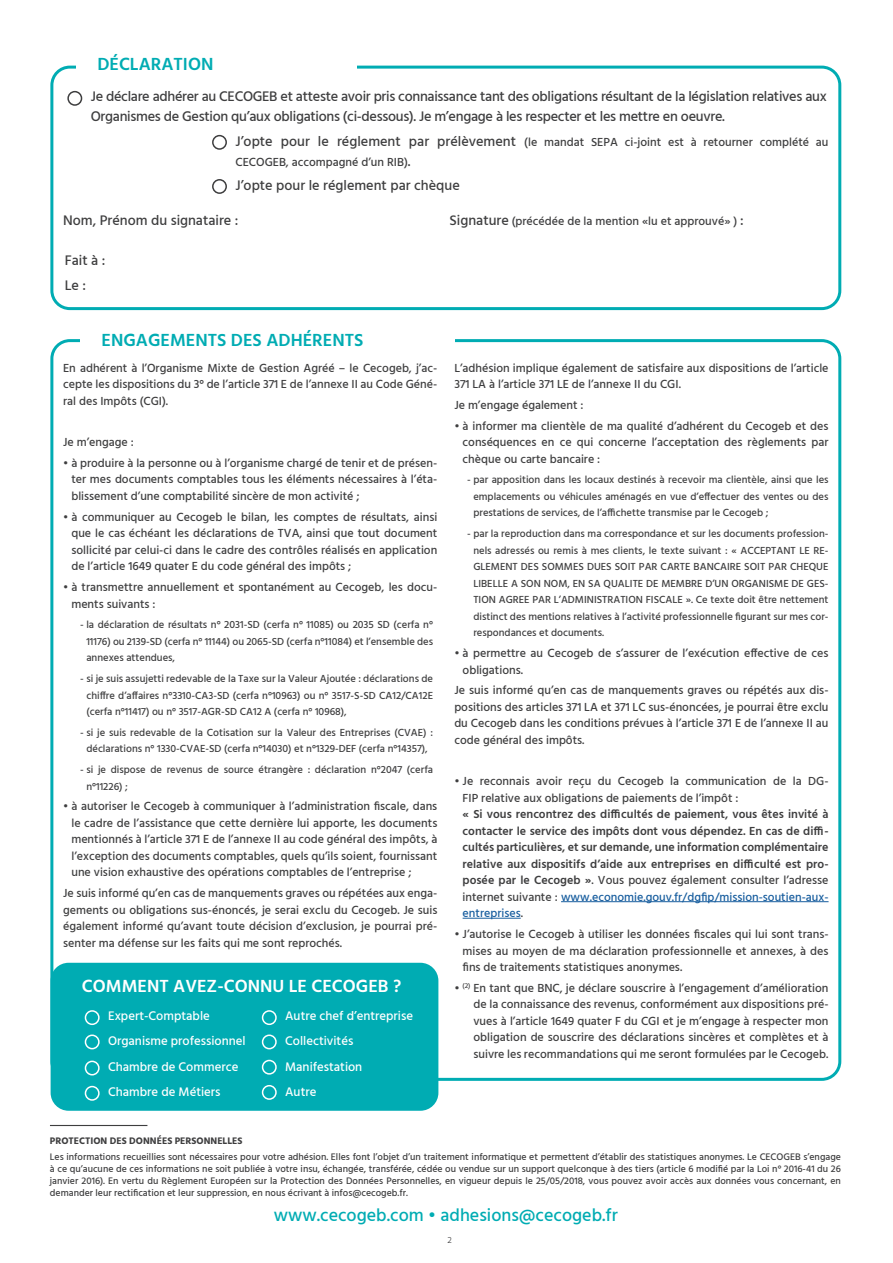
<style>
.page{position:relative;width:893px;height:1263px;background:#fff}
.page>*{position:absolute;margin:0;border:0;box-sizing:border-box;transform-origin:0 0}
.Texteok{font:500 18px "Hind";color:#00acb3}
.Titre{font:600 18px "Hind";color:#00acb3}
.Titre-2{font:600 18px "Hind";color:#fff}
.Texteok-2{font:500 14.25px/19.5px "Hind";letter-spacing:-.02em;color:#3e3e3f}
.Texte{font:500 14.25px "Hind";color:#3e3e3f}
.Champs1{font:500 12.75px "Hind";color:#fff}
.Conditions{font:500 12px/16.5px "Hind";color:#3e3e3f;text-align:justify}
.Conditions-2{font:600 12px/16.5px "Hind";color:#3e3e3f}
.Texte-2{font:500 12px/19.5px "Hind";color:#3e3e3f}
.Conditions-3{font:500 10.5px/16.5px "Hind";color:#3e3e3f;text-align:justify}
.Mentions_legales{font:500 9.75px/12px "Hind";color:#3e3e3f;text-align:justify}
.Mentions_legales-2{font:700 9.75px "Hind";color:#3e3e3f}
.t1{font:300 9px "Hind";color:#3e3e3f}
.s1{font-size:14.25px}
.s2{font-weight:500}
.s3{font-weight:500;color:#175d9e}
</style>
<div class="page">
<hr style="left:50px;top:1125px;width:97px;height:1px;background:#3e3e3f">
<hr style="left:561px;top:901px;width:267px;height:1px;background:#175d9e">
<hr style="left:463px;top:918px;width:58px;height:1px;background:#175d9e">
<div style="left:50px;top:66px;width:791px;height:244px;border:3px solid #00acb3;border-radius:18px"></div>
<div style="left:76px;top:52px;width:281px;height:31px;background:#fff"></div>
<div style="left:67px;top:91px;width:15px;height:15px;border:2px solid #3e3e3f;border-radius:50%"></div>
<div style="left:212px;top:135px;width:15px;height:15px;border:2px solid #3e3e3f;border-radius:50%"></div>
<div style="left:212px;top:179px;width:15px;height:15px;border:2px solid #3e3e3f;border-radius:50%"></div>
<div style="left:51px;top:963px;width:387px;height:148px;background:#00acb3;border-radius:18px"></div>
<div style="left:262px;top:1010px;width:15px;height:15px;border:2px solid #fff;border-radius:50%"></div>
<div style="left:262px;top:1085px;width:15px;height:15px;border:2px solid #fff;border-radius:50%"></div>
<div style="left:262px;top:1060px;width:15px;height:14px;border:2px solid #fff;border-radius:50%"></div>
<div style="left:262px;top:1034px;width:15px;height:15px;border:2px solid #fff;border-radius:50%"></div>
<div style="left:85px;top:1010px;width:15px;height:15px;border:2px solid #fff;border-radius:50%"></div>
<div style="left:85px;top:1060px;width:15px;height:15px;border:2px solid #fff;border-radius:50%"></div>
<div style="left:85px;top:1086px;width:15px;height:15px;border:2px solid #fff;border-radius:50%"></div>
<div style="left:85px;top:1034px;width:15px;height:15px;border:2px solid #fff;border-radius:50%"></div>
<p class="Titre" style="left:97px;top:54px;width:118px">DÉCLARATION</p>
<p class="Texteok-2" style="left:91px;top:88px;width:737px">Je déclare adhérer au CECOGEB et atteste avoir pris connaissance tant des obligations résultant de la législation relatives aux<br>Organismes de Gestion qu’aux obligations (ci-dessous). Je m’engage à les respecter et les mettre en oeuvre.</p>
<p class="Texte-2" style="left:235px;top:133px;width:595px"><span class="s1">J’opte pour le réglement par prélèvement</span> (le mandat SEPA ci-joint est à retourner complété au<br>CECOGEB, accompagné d’un RIB)<span class="s1">.</span></p>
<p class="Texte" style="left:235px;top:175px;width:226px">J’opte pour le réglement par chèque</p>
<p class="Texte" style="left:63px;top:210px;width:177px">Nom, Prénom du signataire :</p>
<p class="Texte-2" style="left:449px;top:212px;width:296px"><span class="s1">Signature</span> (précédée de la mention «lu et approuvé» ) <span class="s1">:</span></p>
<p class="Texte" style="left:65px;top:250px;width:42px">Fait à :</p>
<p class="Texte" style="left:65px;top:276px;width:23px">Le :</p>
<p class="Titre" style="left:102px;top:329px;width:263px">ENGAGEMENTS DES ADHÉRENTS</p>
<p class="Conditions" style="left:63px;top:360px;width:376px">En adhérent à l’Organisme Mixte de Gestion Agréé – le Cecogeb, j’ac&shy;cepte les dispositions du 3° de l’article 371 E de l’annexe II au Code Géné&shy;ral des Impôts (CGI).</p>
<p class="Conditions" style="left:63px;top:435px;width:72px">Je m’engage :</p>
<p class="Conditions" style="left:71px;top:456px;width:367px;text-indent:-8px">• à produire à la personne ou à l’organisme chargé de tenir et de présen&shy;ter mes documents comptables tous les éléments nécessaires à l’éta&shy;blissement d’une comptabilité sincère de mon activité ;</p>
<p class="Conditions" style="left:71px;top:509px;width:367px;text-indent:-8px">• à communiquer au Cecogeb le bilan, les comptes de résultats, ainsi que le cas échéant les déclarations de TVA, ainsi que tout document sollicité par celui-ci dans le cadre des contrôles réalisés en application de l’article 1649 quater E du code général des impôts ;</p>
<p class="Conditions" style="left:71px;top:580px;width:367px;text-indent:-8px">• à transmettre annuellement et spontanément au Cecogeb, les docu&shy;ments suivants :</p>
<p class="Conditions-3" style="left:86px;top:617px;width:348px;text-indent:-6px">- la déclaration de résultats n° 2031-SD (cerfa n° 11085) ou 2035 SD (cerfa n° 11176) ou 2139-SD (cerfa n° 11144) ou 2065-SD (cerfa n°11084) et l’ensemble des annexes attendues,</p>
<p class="Conditions-3" style="left:86px;top:671px;width:348px;text-indent:-6px">- si je suis assujetti redevable de la Taxe sur la Valeur Ajoutée : déclarations de chiffre d’affaires n°3310-CA3-SD (cerfa n°10963) ou n° 3517-S-SD CA12/CA12E (cerfa n°11417) ou n° 3517-AGR-SD CA12 A (cerfa n° 10968),</p>
<p class="Conditions-3" style="left:80px;top:725px;width:354px;text-align:center">- si je suis redevable de la Cotisation sur la Valeur des Entreprises (CVAE) : déclarations n° 1330-CVAE-SD (cerfa n°14030) et n°1329-DEF (cerfa n°14357),</p>
<p class="Conditions-3" style="left:86px;top:762px;width:348px;text-indent:-6px">- si je dispose de revenus de source étrangère : déclaration n°2047 (cerfa n°11226) ;</p>
<p class="Conditions" style="left:71px;top:799px;width:367px;text-indent:-8px">• à autoriser le Cecogeb à communiquer à l’administration fiscale, dans le cadre de l’assistance que cette dernière lui apporte, les documents mentionnés à l’article 371 E de l’annexe II au code général des impôts, à l’exception des documents comptables, quels qu’ils soient, fournissant une vision exhaustive des opérations comptables de l’entreprise ;</p>
<p class="Conditions" style="left:63px;top:886px;width:376px">Je suis informé qu’en cas de manquements graves ou répétées aux enga&shy;gements ou obligations sus-énoncés, je serai exclu du Cecogeb. Je suis également informé qu’avant toute décision d’exclusion, je pourrai pré&shy;senter ma défense sur les faits qui me sont reprochés.</p>
<p class="Titre-2" style="left:82px;top:975px;width:321px">COMMENT AVEZ-CONNU LE CECOGEB ?</p>
<p class="Champs1" style="left:285px;top:1007px;width:129px">Autre chef d’entreprise</p>
<p class="Champs1" style="left:108px;top:1007px;width:103px">Expert-Comptable</p>
<p class="Champs1" style="left:108px;top:1057px;width:132px">Chambre de Commerce</p>
<p class="Champs1" style="left:108px;top:1083px;width:114px">Chambre de Métiers</p>
<p class="Champs1" style="left:108px;top:1032px;width:139px">Organisme professionnel</p>
<p class="Champs1" style="left:285px;top:1032px;width:70px">Collectivités</p>
<p class="Champs1" style="left:285px;top:1057px;width:79px">Manifestation</p>
<p class="Champs1" style="left:285px;top:1083px;width:33px">Autre</p>
<p class="Conditions" style="left:454px;top:360px;width:376px">L’adhésion implique également de satisfaire aux dispositions de l’article<br>371 LA à l’article 371 LE de l’annexe II du CGI.</p>
<p class="Conditions" style="left:454px;top:398px;width:131px">Je m’engage également :</p>
<p class="Conditions" style="left:463px;top:418px;width:367px;text-indent:-8px">• à informer ma clientèle de ma qualité d’adhérent du Cecogeb et des conséquences en ce qui concerne l’acceptation des règlements par chèque ou carte bancaire :</p>
<p class="Conditions-3" style="left:473px;top:472px;width:357px;text-indent:-6px">- par apposition dans les locaux destinés à recevoir ma clientèle, ainsi que les emplacements ou véhicules aménagés en vue d’effectuer des ventes ou des prestations de services, de l’affichette transmise par le Cecogeb ;</p>
<p class="Conditions-3" style="left:473px;top:526px;width:357px;text-indent:-6px">- par la reproduction dans ma correspondance et sur les documents profession&shy;nels adressés ou remis à mes clients, le texte suivant : « ACCEPTANT LE RE-GLEMENT DES SOMMES DUES SOIT PAR CARTE BANCAIRE SOIT PAR CHEQUE LIBELLE A SON NOM, EN SA QUALITE DE MEMBRE D’UN ORGANISME DE GES-TION AGREE PAR L’ADMINISTRATION FISCALE ». Ce texte doit être nettement distinct des mentions relatives à l’activité professionnelle figurant sur mes cor&shy;respondances et documents.</p>
<p class="Conditions" style="left:463px;top:646px;width:367px;text-indent:-8px">• à permettre au Cecogeb de s’assurer de l’exécution effective de ces obligations.</p>
<p class="Conditions" style="left:454px;top:683px;width:376px">Je suis informé qu’en cas de manquements graves ou répétés aux dis&shy;positions des articles 371 LA et 371 LC sus-énoncées, je pourrai être exclu du Cecogeb dans les conditions prévues à l’article 371 E de l’annexe II au code général des impôts.</p>
<p class="Conditions-2" style="left:463px;top:773px;width:367px;text-indent:-8px"><span class="s2">• Je reconnais avoir reçu du Cecogeb la communication de la DG-FIP relative aux obligations de paiements de l’impôt :<br></span>« Si vous rencontrez des difficultés de paiement, vous êtes invité à contacter le service des impôts dont vous dépendez. En cas de diffi&shy;cultés particulières, et sur demande, une information complémentaire relative aux dispositifs d’aide aux entreprises en difficulté est pro&shy;posée par le Cecogeb »<span class="s2">. Vous pouvez également consulter l’adresse internet suivante :</span> <span class="s3">www.economie.gouv.fr/dgfip/mission-soutien-aux&shy;entreprises</span><span class="s2">.</span></p>
<p class="Conditions" style="left:463px;top:927px;width:367px;text-indent:-8px">• J’autorise le Cecogeb à utiliser les données fiscales qui lui sont trans&shy;mises au moyen de ma déclaration professionnelle et annexes, à des fins de traitements statistiques anonymes.</p>
<p class="Conditions" style="left:473px;top:980px;width:357px;text-indent:-19px">• <sup>(2)</sup> En tant que BNC, je déclare souscrire à l’engagement d’amélioration de la connaissance des revenus, conformément aux dispositions pré&shy;vues à l’article 1649 quater F du CGI et je m’engage à respecter mon obligation de souscrire des déclarations sincères et complètes et à suivre les recommandations qui me seront formulées par le Cecogeb.</p>
<p class="Mentions_legales-2" style="left:50px;top:1134px;width:194px">PROTECTION DES DONNÉES PERSONNELLES</p>
<p class="Mentions_legales" style="left:50px;top:1151px;width:792px">Les informations recueillies sont nécessaires pour votre adhésion. Elles font l’objet d’un traitement informatique et permettent d’établir des statistiques anonymes. Le CECOGEB s’engage à ce qu’aucune de ces informations ne soit publiée à votre insu, échangée, transférée, cédée ou vendue sur un support quelconque à des tiers (article 6 modifié par la Loi n° 2016-41 du 26 janvier 2016). En vertu du Règlement Européen sur la Protection des Données Personnelles, en vigueur depuis le 25/05/2018, vous pouvez avoir accès aux données vous concernant, en demander leur rectification et leur suppression, en nous écrivant à infos@cecogeb.fr.</p>
<p class="Texteok" style="left:274px;top:1203px;width:346px">www.cecogeb.com • adhesions@cecogeb.fr</p>
<p class="t1" style="left:447px;top:1234px;width:6px">2</p>
</div>
